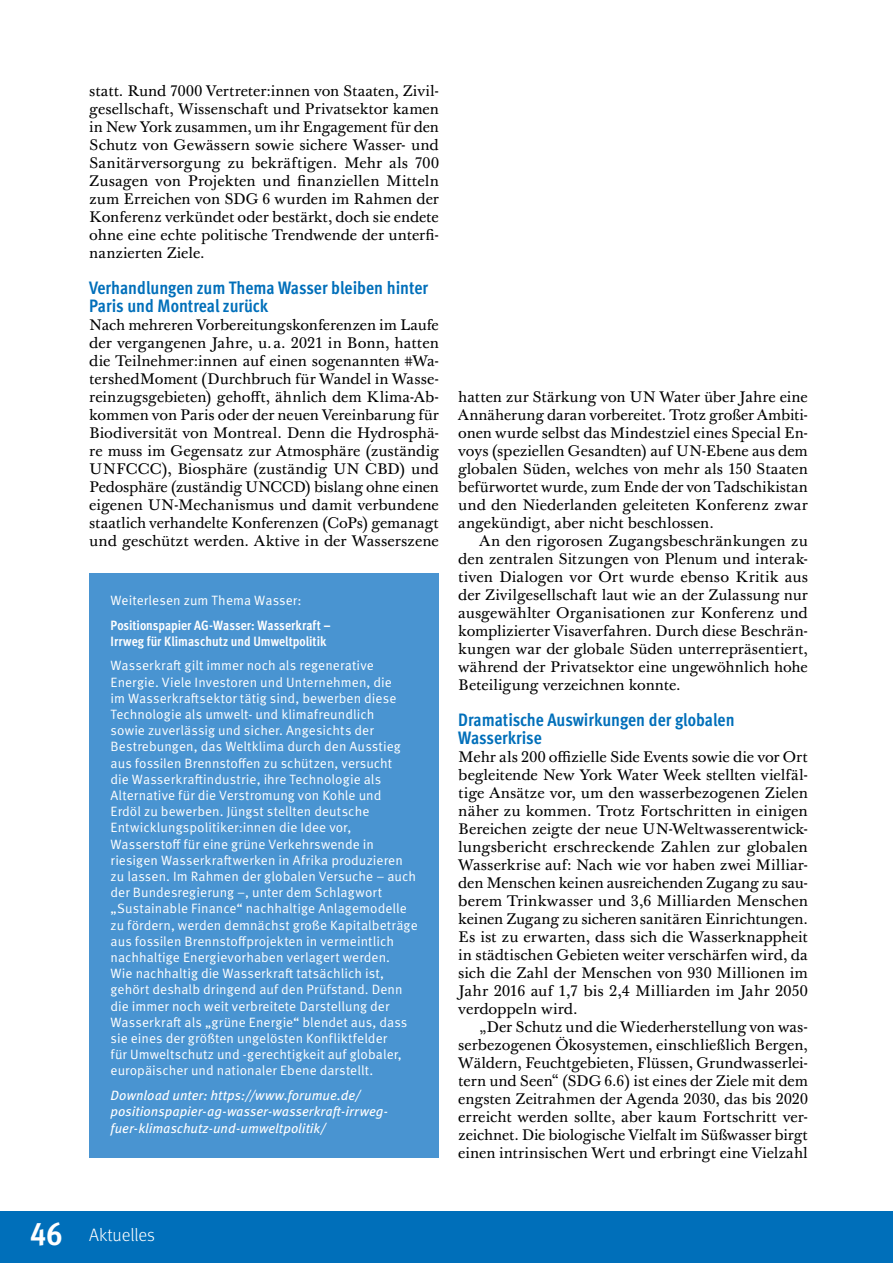
<style>
.page{position:relative;width:893px;height:1263px;background:#fff}
.page>*{position:absolute;margin:0;border:0;box-sizing:border-box;transform-origin:0 0}
.t1{font:700 condensed 18px/18px "Meta Pro";color:#006fba}
.t2{font:300 18px "Meta Pro";letter-spacing:-.005em;color:#fff}
.t3{font:15px/18px "Baskerville 10 Pro";color:#000;text-align:justify}
.t4{font:13.5px/16.2px "Meta Pro Norm";letter-spacing:.005em;color:#fff}
.t5{font:italic 13.5px/16.2px "Meta Pro";color:#fff}
.t6{font:700 condensed 13.5px/16.2px "Meta Pro";color:#fff}
.s1{font-weight:700;font-stretch:condensed;font-size:33px}
</style>
<div class="page">
<div style="left:89px;top:573px;width:350px;height:585px;background:#4994d1"></div>
<div style="left:0;top:1212px;width:893px;height:51px;background:#006fba"></div>
<p class="t3" style="left:89px;top:82px;width:351px">statt. Rund 7000 Vertreter:innen von Staaten, Zivil&shy;gesellschaft, Wissenschaft und Privatsektor kamen in New York zusammen, um ihr Engagement für den Schutz von Gewässern sowie sichere Wasser- und Sanitärversorgung zu bekräftigen. Mehr als 700<br>Zusagen von Projekten und finanziellen Mitteln zum Erreichen von SDG 6 wurden im Rahmen der Konferenz verkündet oder bestärkt, doch sie endete ohne eine echte politische Trendwende der unterfi&shy;nanzierten Ziele.</p>
<p class="t1" style="left:89px;top:277px;width:340px">Verhandlungen zum Thema Wasser bleiben hinter<br>Paris und Montreal zurück</p>
<p class="t3" style="left:89px;top:316px;width:351px">Nach mehreren Vorbereitungskonferenzen im Laufe der vergangenen Jahre, u.a. 2021 in Bonn, hatten die Teilnehmer:innen auf einen sogenannten #Wa&shy;tershedMoment (Durchbruch für Wandel in Wasse&shy;reinzugsgebieten) gehofft, ähnlich dem Klima-Ab&shy;kommen von Paris oder der neuen Vereinbarung für Biodiversität von Montreal. Denn die Hydrosphä&shy;re muss im Gegensatz zur Atmosphäre (zuständig UNFCCC), Biosphäre (zuständig UN CBD) und Pedosphäre (zuständig UNCCD) bislang ohne einen eigenen UN-Mechanismus und damit verbundene staatlich verhandelte Konferenzen (CoPs) gemanagt und geschützt werden. Aktive in der Wasserszene</p>
<p class="t4" style="left:111px;top:591px;width:193px">Weiterlesen zum Thema Wasser:</p>
<p class="t6" style="left:111px;top:616px;width:222px">Positionspapier AG-Wasser: Wasserkraft –<br>Irrweg für Klimaschutz und Umweltpolitik</p>
<p class="t4" style="left:111px;top:657px;width:309px">Wasserkraft gilt immer noch als regenerative Energie. Viele Investoren und Unternehmen, die<br>im Wasserkraftsektor tätig sind, bewerben diese Technologie als umwelt- und klimafreundlich<br>sowie zuverlässig und sicher. Angesichts der Bestrebungen, das Weltklima durch den Ausstieg aus fossilen Brennstoffen zu schützen, versucht<br>die Wasserkraftindustrie, ihre Technologie als Alternative für die Verstromung von Kohle und<br>Erdöl zu bewerben. Jüngst stellten deutsche Entwicklungspolitiker:innen die Idee vor, Wasserstoff für eine grüne Verkehrswende in riesigen Wasserkraftwerken in Afrika produzieren zu lassen. Im Rahmen der globalen Versuche – auch der Bundesregierung –, unter dem Schlagwort „Sustainable Finance“ nachhaltige Anlagemodelle zu fördern, werden demnächst große Kapitalbeträge aus fossilen Brennstoffprojekten in vermeintlich nachhaltige Energievorhaben verlagert werden.<br>Wie nachhaltig die Wasserkraft tatsächlich ist, gehört deshalb dringend auf den Prüfstand. Denn die immer noch weit verbreitete Darstellung der Wasserkraft als „grüne Energie“ blendet aus, dass sie eines der größten ungelösten Konfliktfelder<br>für Umweltschutz und -gerechtigkeit auf globaler, europäischer und nationaler Ebene darstellt.</p>
<p class="t5" style="left:111px;top:1086px;width:279px">Download unter: https://www.forumue.de/ positionspapier-ag-wasser-wasserkraft-irrweg&shy;fuer-klimaschutz-und-umweltpolitik/</p>
<p class="t3" style="left:458px;top:388px;width:351px">hatten zur Stärkung von UN Water über Jahre eine Annäherung daran vorbereitet. Trotz großer Ambiti&shy;onen wurde selbst das Mindestziel eines Special En&shy;voys (speziellen Gesandten) auf UN-Ebene aus dem globalen Süden, welches von mehr als 150 Staaten befürwortet wurde, zum Ende der von Tadschikistan und den Niederlanden geleiteten Konferenz zwar angekündigt, aber nicht beschlossen.</p>
<p class="t3" style="left:458px;top:532px;width:351px;text-indent:21px">An den rigorosen Zugangsbeschränkungen zu den zentralen Sitzungen von Plenum und interak&shy;tiven Dialogen vor Ort wurde ebenso Kritik aus der Zivilgesellschaft laut wie an der Zulassung nur ausgewählter Organisationen zur Konferenz und komplizierter Visaverfahren. Durch diese Beschrän&shy;kungen war der globale Süden unterrepräsentiert, während der Privatsektor eine ungewöhnlich hohe Beteiligung verzeichnen konnte.</p>
<p class="t1" style="left:458px;top:709px;width:278px">Dramatische Auswirkungen der globalen<br>Wasserkrise</p>
<p class="t3" style="left:458px;top:748px;width:351px">Mehr als 200 offizielle Side Events sowie die vor Ort begleitende New York Water Week stellten vielfäl&shy;tige Ansätze vor, um den wasserbezogenen Zielen näher zu kommen. Trotz Fortschritten in einigen Bereichen zeigte der neue UN-Weltwasserentwick&shy;lungsbericht erschreckende Zahlen zur globalen Wasserkrise auf: Nach wie vor haben zwei Milliar&shy;den Menschen keinen ausreichenden Zugang zu sau&shy;berem Trinkwasser und 3,6 Milliarden Menschen keinen Zugang zu sicheren sanitären Einrichtungen.<br>Es ist zu erwarten, dass sich die Wasserknappheit in städtischen Gebieten weiter verschärfen wird, da sich die Zahl der Menschen von 930 Millionen im Jahr 2016 auf 1,7 bis 2,4 Milliarden im Jahr 2050 verdoppeln wird.</p>
<p class="t3" style="left:458px;top:1018px;width:351px;text-indent:21px">„Der Schutz und die Wiederherstellung von was&shy;serbezogenen Ökosystemen, einschließlich Bergen, Wäldern, Feuchtgebieten, Flüssen, Grundwasserlei&shy;tern und Seen“ (SDG 6.6) ist eines der Ziele mit dem engsten Zeitrahmen der Agenda 2030, das bis 2020 erreicht werden sollte, aber kaum Fortschritt ver&shy;zeichnet. Die biologische Vielfalt im Süßwasser birgt einen intrinsischen Wert und erbringt eine Vielzahl</p>
<p class="t2" style="left:30px;top:1222px;width:127px"><span class="s1">46</span> Aktuelles</p>
</div>
